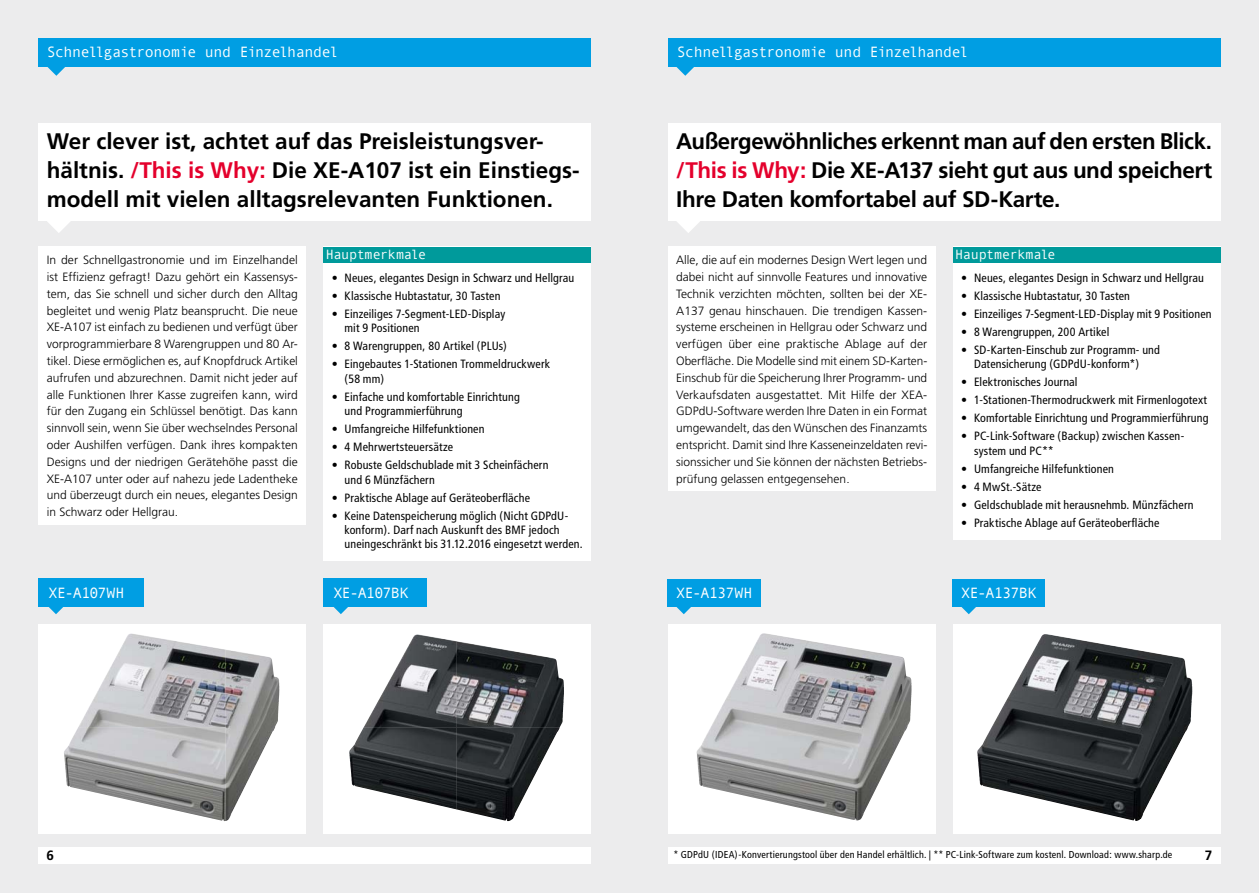
<style>
.page{position:relative;width:1259px;height:893px;background:#fff}
.page>*{position:absolute;margin:0;border:0;box-sizing:border-box;transform-origin:0 0}
.t1{font:700 22.5px/29.2px "Frutiger";color:#000}
.t2{font:15px "Andale Mono";letter-spacing:-.04em;color:#fff}
.t3{font:13.5px "Andale Mono";letter-spacing:-.025em;color:#fff}
.t4{font:700 13.5px "Frutiger";color:#000}
.t5{font:300 12px/16.8px "Frutiger";color:#000;text-align:justify}
.t6{font:condensed 12px/14.4px "Frutiger";letter-spacing:.01em;color:#000}
.t7{font:condensed 10.05px "Frutiger";letter-spacing:.02em;color:#000}
.s1{color:#e4002c}
</style>
<div class="page">
<div style="left:0;top:0;width:629px;height:893px;background:#ececed"></div>
<div style="left:629px;top:0;width:630px;height:893px;background:#ececed"></div>
<div style="left:38px;top:847px;width:553px;height:16px;background:#fff"></div>
<div style="left:668px;top:847px;width:552px;height:16px;background:#fff"></div>
<div style="left:38px;top:38px;width:553px;height:29px;background:#009ee3"></div>
<div style="left:38px;top:123px;width:553px;height:98px;background:#fff"></div>
<div style="left:668px;top:123px;width:552px;height:98px;background:#fff"></div>
<svg style="left:47px;top:221px;width:23px;height:12px"></svg>
<svg style="left:677px;top:221px;width:23px;height:12px"></svg>
<div style="left:668px;top:38px;width:552px;height:29px;background:#009ee3"></div>
<div style="left:323px;top:247px;width:268px;height:314px;background:#fff"></div>
<div style="left:38px;top:624px;width:268px;height:209px;background:#fff"></div>
<div style="left:323px;top:624px;width:268px;height:209px;background:#fff"></div>
<div style="left:38px;top:578px;width:106px;height:29px;background:#009ee3"></div>
<div style="left:323px;top:578px;width:104px;height:29px;background:#009ee3"></div>
<svg style="left:333px;top:607px;width:15px;height:7px"></svg>
<div style="left:952px;top:247px;width:268px;height:293px;background:#fff"></div>
<div style="left:668px;top:624px;width:267px;height:209px;background:#fff"></div>
<div style="left:952px;top:624px;width:268px;height:209px;background:#fff"></div>
<svg style="left:676px;top:607px;width:15px;height:7px"></svg>
<svg style="left:961px;top:607px;width:15px;height:7px"></svg>
<div style="left:668px;top:579px;width:93px;height:28px;background:#009ee3"></div>
<div style="left:952px;top:579px;width:93px;height:28px;background:#009ee3"></div>
<svg style="left:676px;top:67px;width:18px;height:9px"></svg>
<svg style="left:47px;top:67px;width:18px;height:9px"></svg>
<div style="left:952px;top:247px;width:268px;height:16px;background:#009a9b"></div>
<div style="left:38px;top:247px;width:268px;height:278px;background:#fff"></div>
<div style="left:323px;top:247px;width:268px;height:16px;background:#009a9b"></div>
<svg style="left:49px;top:607px;width:14px;height:7px"></svg>
<img style="left:977px;top:634px;width:215px;height:187px">
<div style="left:668px;top:247px;width:267px;height:244px;background:#fff"></div>
<img style="left:78px;top:633px;width:148px;height:94px">
<img style="left:225px;top:682px;width:54px;height:139px">
<img style="left:64px;top:727px;width:162px;height:94px">
<img style="left:363px;top:634px;width:93px;height:94px">
<img style="left:456px;top:641px;width:108px;height:87px">
<img style="left:349px;top:728px;width:107px;height:81px">
<img style="left:456px;top:728px;width:103px;height:93px">
<img style="left:696px;top:634px;width:215px;height:186px">
<p class="t2" style="left:47px;top:44px;width:293px">Schnellgastronomie und Einzelhandel</p>
<p class="t2" style="left:677px;top:44px;width:293px">Schnellgastronomie und Einzelhandel</p>
<h1 class="t1" style="left:47px;top:126px;width:534px">Wer clever ist, achtet auf das Preisleistungsver&shy;hältnis. <span class="s1">/This is Why:</span> Die XE-A107 ist ein Einstiegs&shy;modell mit vielen alltagsrelevanten Funktionen.</h1>
<h1 class="t1" style="left:676px;top:126px;width:537px;text-align:justify">Außergewöhnliches erkennt man auf den ersten Blick. <span class="s1">/This is Why:</span> Die XE-A137 sieht gut aus und speichert Ihre Daten komfortabel auf SD-Karte.</h1>
<p class="t5" style="left:47px;top:252px;width:253px">In der Schnellgastronomie und im Einzelhandel ist Effizienz gefragt! Dazu gehört ein Kassensys&shy;tem, das Sie schnell und sicher durch den Alltag begleitet und wenig Platz beansprucht. Die neue XE-A107 ist einfach zu bedienen und verfügt über vorprogrammierbare 8 Warengruppen und 80 Ar&shy;tikel. Diese ermöglichen es, auf Knopfdruck Artikel aufrufen und abzurechnen. Damit nicht jeder auf alle Funktionen Ihrer Kasse zugreifen kann, wird für den Zugang ein Schlüssel benötigt. Das kann sinnvoll sein, wenn Sie über wechselndes Personal oder Aushilfen verfügen. Dank ihres kompakten Designs und der niedrigen Gerätehöhe passt die XE-A107 unter oder auf nahezu jede Ladentheke und überzeugt durch ein neues, elegantes Design in Schwarz oder Hellgrau.</p>
<p class="t3" style="left:326px;top:246px;width:102px">Hauptmerkmale</p>
<p class="t6" style="left:332px;top:271px;width:244px">• Neues, elegantes Design in Schwarz und Hellgrau</p>
<p class="t6" style="left:332px;top:289px;width:170px">• Klassische Hubtastatur, 30 Tasten</p>
<p class="t6" style="left:344px;top:307px;width:162px;text-indent:-13px">• Einzeiliges 7-Segment-LED-Display mit 9 Positionen</p>
<p class="t6" style="left:332px;top:339px;width:177px">• 8 Warengruppen, 80 Artikel (PLUs)</p>
<p class="t6" style="left:344px;top:357px;width:207px;text-indent:-13px">• Eingebautes 1-Stationen Trommeldruckwerk (58 mm)</p>
<p class="t6" style="left:344px;top:389px;width:177px;text-indent:-13px">• Einfache und komfortable Einrichtung und Programmierführung</p>
<p class="t6" style="left:332px;top:422px;width:154px">• Umfangreiche Hilfefunktionen</p>
<p class="t6" style="left:332px;top:440px;width:123px">• 4 Mehrwertsteuersätze</p>
<p class="t6" style="left:344px;top:458px;width:205px;text-indent:-13px">• Robuste Geldschublade mit 3 Scheinfächern und 6 Münzfächern</p>
<p class="t6" style="left:332px;top:490px;width:200px">• Praktische Ablage auf Geräteoberfläche</p>
<p class="t6" style="left:344px;top:508px;width:240px;text-indent:-13px">• Keine Datenspeicherung möglich (Nicht GDPdU&shy;konform). Darf nach Auskunft des BMF jedoch uneingeschränkt bis 31.12.2016 eingesetzt werden.</p>
<p class="t2" style="left:48px;top:584px;width:77px">XE-A107WH</p>
<p class="t2" style="left:333px;top:584px;width:77px">XE-A107BK</p>
<p class="t5" style="left:676px;top:252px;width:252px">Alle, die auf ein modernes Design Wert legen und dabei nicht auf sinnvolle Features und innovative Technik verzichten möchten, sollten bei der XE-A137 genau hinschauen. Die trendigen Kassen&shy;systeme erscheinen in Hellgrau oder Schwarz und verfügen über eine praktische Ablage auf der Oberfläche. Die Modelle sind mit einem SD-Karten-Einschub für die Speicherung Ihrer Programm- und Verkaufsdaten ausgestattet. Mit Hilfe der XEA-GDPdU-Software werden Ihre Daten in ein Format umgewandelt, das den Wünschen des Finanzamts entspricht. Damit sind Ihre Kasseneinzeldaten revi&shy;sionssicher und Sie können der nächsten Betriebs&shy;prüfung gelassen entgegensehen.</p>
<p class="t3" style="left:955px;top:246px;width:102px">Hauptmerkmale</p>
<p class="t6" style="left:961px;top:271px;width:244px">• Neues, elegantes Design in Schwarz und Hellgrau</p>
<p class="t6" style="left:961px;top:289px;width:170px">• Klassische Hubtastatur, 30 Tasten</p>
<p class="t6" style="left:961px;top:307px;width:252px">• Einzeiliges 7-Segment-LED-Display mit 9 Positionen</p>
<p class="t6" style="left:961px;top:325px;width:150px">• 8 Warengruppen, 200 Artikel</p>
<p class="t6" style="left:974px;top:343px;width:187px;text-indent:-13px">• SD-Karten-Einschub zur Programm- und<br>Datensicherung (GDPdU-konform*)</p>
<p class="t6" style="left:961px;top:375px;width:118px">• Elektronisches Journal</p>
<p class="t6" style="left:961px;top:393px;width:247px">• 1-Stationen-Thermodruckwerk mit Firmenlogotext</p>
<p class="t6" style="left:961px;top:411px;width:249px">• Komfortable Einrichtung und Programmierführung</p>
<p class="t6" style="left:974px;top:429px;width:212px;text-indent:-13px">• PC-Link-Software (Backup) zwischen Kassen&shy;system und PC**</p>
<p class="t6" style="left:961px;top:462px;width:154px">• Umfangreiche Hilfefunktionen</p>
<p class="t6" style="left:961px;top:480px;width:82px">• 4 MwSt.-Sätze</p>
<p class="t6" style="left:961px;top:498px;width:234px">• Geldschublade mit herausnehmb. Münzfächern</p>
<p class="t6" style="left:961px;top:516px;width:200px">• Praktische Ablage auf Geräteoberfläche</p>
<p class="t2" style="left:676px;top:585px;width:78px">XE-A137WH</p>
<p class="t2" style="left:961px;top:585px;width:77px">XE-A137BK</p>
<p class="t4" style="left:46px;top:847px;width:9px">6</p>
<p class="t4" style="left:1204px;top:847px;width:9px">7</p>
<p class="t7" style="left:673px;top:849px;width:500px">* GDPdU (IDEA)-Konvertierungstool über den Handel erhältlich. | ** PC-Link-Software zum kostenl. Download: www.sharp.de</p>
</div>
